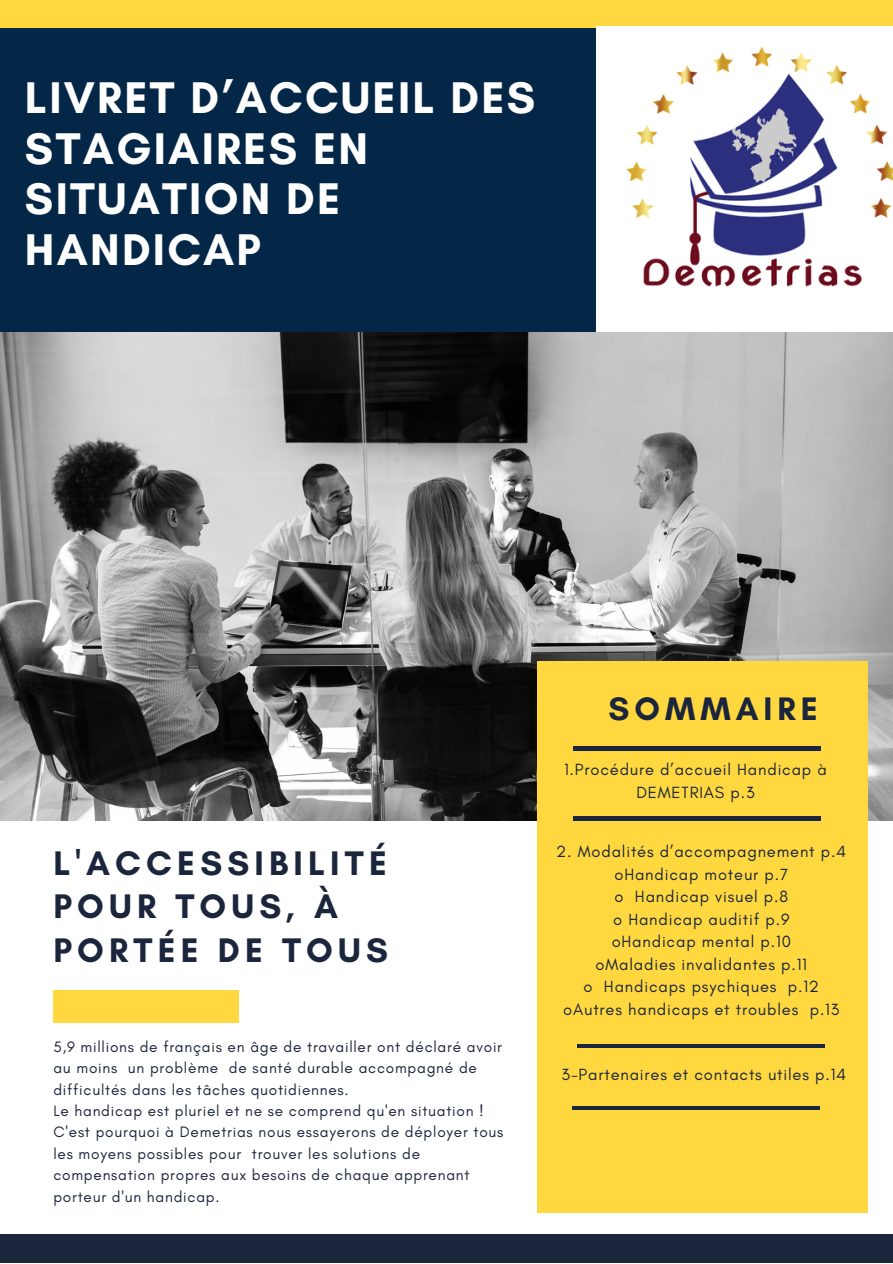
<style>
.page{position:relative;width:893px;height:1264px;background:#fff}
.page>*{position:absolute;margin:0;border:0;box-sizing:border-box;transform-origin:0 0}
.t1{font:700 45.15px/50.6px "Glacial Indifference";letter-spacing:.05em;color:#fff}
.t2{font:700 34.65px/43.8px "Glacial Indifference";letter-spacing:.15em;color:#1b253c}
.t3{font:700 33.15px "Glacial Indifference";letter-spacing:.15em;color:#1b253c}
.t4{font:16.5px/22.5px "Glacial Indifference";letter-spacing:.05em;color:#1b253c;text-align:center}
.t5{font:15.45px/21.3px "Glacial Indifference";letter-spacing:.05em;color:#1b253c}
</style>
<div class="page">
<img style="left:0;top:331px;width:892px;height:489px">
<div style="left:0;top:27px;width:892px;height:304px;background:#052747"></div>
<div style="left:537px;top:661px;width:330px;height:551px;background:#ffd840"></div>
<hr style="left:573px;top:746px;width:247px;height:4px;background:#1b253c">
<hr style="left:573px;top:816px;width:247px;height:4px;background:#1b253c">
<hr style="left:577px;top:1044px;width:247px;height:3px;background:#1b253c">
<svg style="left:572px;top:1106px;width:247px;height:3px"></svg>
<div style="left:0;top:0;width:892px;height:27px;background:#ffd840"></div>
<div style="left:0;top:1234px;width:892px;height:28px;background:#1b253c"></div>
<div style="left:53px;top:990px;width:186px;height:32px;background:#ffd840"></div>
<img style="left:596px;top:27px;width:296px;height:304px">
<p class="t1" style="left:25px;top:72px;width:512px">LIVRET D’ACCUEIL DES<br>STAGIAIRES EN<br>SITUATION DE<br>HANDICAP</p>
<p class="t2" style="left:53px;top:840px;width:336px">L'ACCESSIBILITÉ<br>POUR TOUS, À<br>PORTÉE DE TOUS</p>
<p class="t5" style="left:53px;top:1035px;width:450px">5,9 millions de français en âge de travailler ont déclaré avoir au moins un problème de santé durable accompagné de difficultés dans les tâches quotidiennes.</p>
<p class="t5" style="left:53px;top:1099px;width:432px">Le handicap est pluriel et ne se comprend qu'en situation !</p>
<p class="t5" style="left:53px;top:1121px;width:451px">C'est pourquoi à Demetrias nous essayerons de déployer tous les moyens possibles pour trouver les solutions de compensation propres aux besoins de chaque apprenant porteur d'un handicap.</p>
<p class="t3" style="left:608px;top:688px;width:211px">SOMMAIRE</p>
<p class="t4" style="left:564px;top:758px;width:264px">1.Procédure d’accueil Handicap à<br>DEMETRIAS p.3</p>
<p class="t4" style="left:556px;top:840px;width:291px">2. Modalités d’accompagnement p.4</p>
<p class="t4" style="left:614px;top:862px;width:175px">oHandicap moteur p.7</p>
<p class="t4" style="left:614px;top:885px;width:175px">o Handicap visuel p.8</p>
<p class="t4" style="left:613px;top:907px;width:178px">o Handicap auditif p.9</p>
<p class="t4" style="left:611px;top:930px;width:181px">oHandicap mental p.10</p>
<p class="t4" style="left:595px;top:952px;width:213px">oMaladies invalidantes p.11</p>
<p class="t4" style="left:583px;top:975px;width:237px">o Handicaps psychiques p.12</p>
<p class="t4" style="left:563px;top:997px;width:278px">oAutres handicaps et troubles p.13</p>
<p class="t4" style="left:561px;top:1062px;width:286px">3-Partenaires et contacts utiles p.14</p>
</div>
